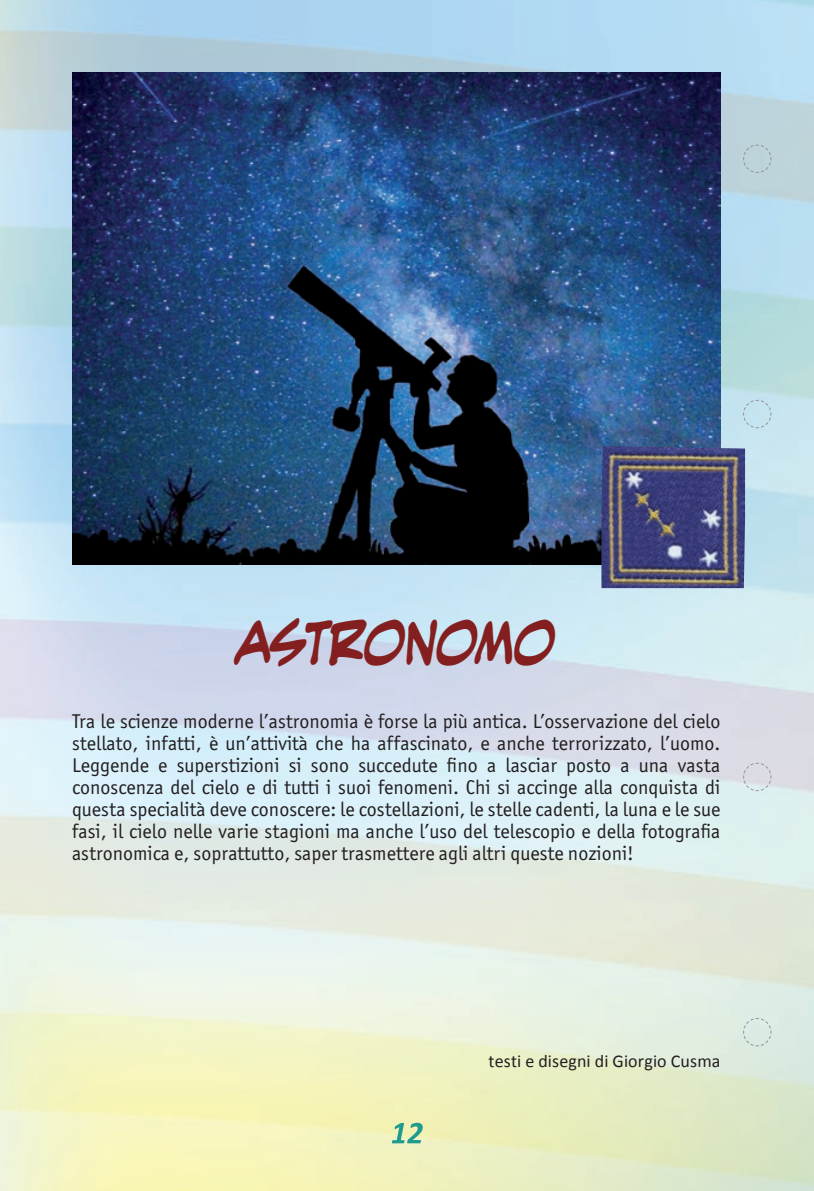
<style>
.page{position:relative;width:814px;height:1191px;background:#fff}
.page>*{position:absolute;margin:0;border:0;box-sizing:border-box;transform-origin:0 0}
.t1{font:700 50px "Evil Genius BB";letter-spacing:-.045em;color:#841f1f;scale:.9 1}
.t2{font:20px/22px "Officina Sans ITC Std";color:#231f20;text-align:justify}
.t3{font:18px "Calibri";letter-spacing:.005em;color:#231f20}
</style>
<div class="page">
<img style="left:0;top:0;width:814px;height:1191px">
<svg style="left:742px;top:144px;width:30px;height:29px"></svg>
<svg style="left:742px;top:399px;width:30px;height:30px"></svg>
<svg style="left:742px;top:762px;width:30px;height:29px"></svg>
<svg style="left:742px;top:1017px;width:30px;height:29px"></svg>
<svg style="left:392px;top:1122px;width:31px;height:21px"></svg>
<img style="left:72px;top:72px;width:648px;height:492px">
<img style="left:601px;top:446px;width:144px;height:142px">
<p class="t1" style="left:237px;top:610px;width:355px">ASTRONOMO</p>
<p class="t2" style="left:72px;top:710px;width:650px">Tra le scienze moderne l’astronomia è forse la più antica. L’osservazione del cielo stellato, infatti, è un’attività che ha affascinato, e anche terrorizzato, l’uomo.<br>Leggende e superstizioni si sono succedute fino a lasciar posto a una vasta conoscenza del cielo e di tutti i suoi fenomeni. Chi si accinge alla conquista di questa specialità deve conoscere: le costellazioni, le stelle cadenti, la luna e le sue fasi, il cielo nelle varie stagioni ma anche l’uso del telescopio e della fotografia astronomica e, soprattutto, saper trasmettere agli altri queste nozioni!</p>
<p class="t3" style="left:488px;top:1049px;width:233px">testi e disegni di Giorgio Cusma</p>
</div>
